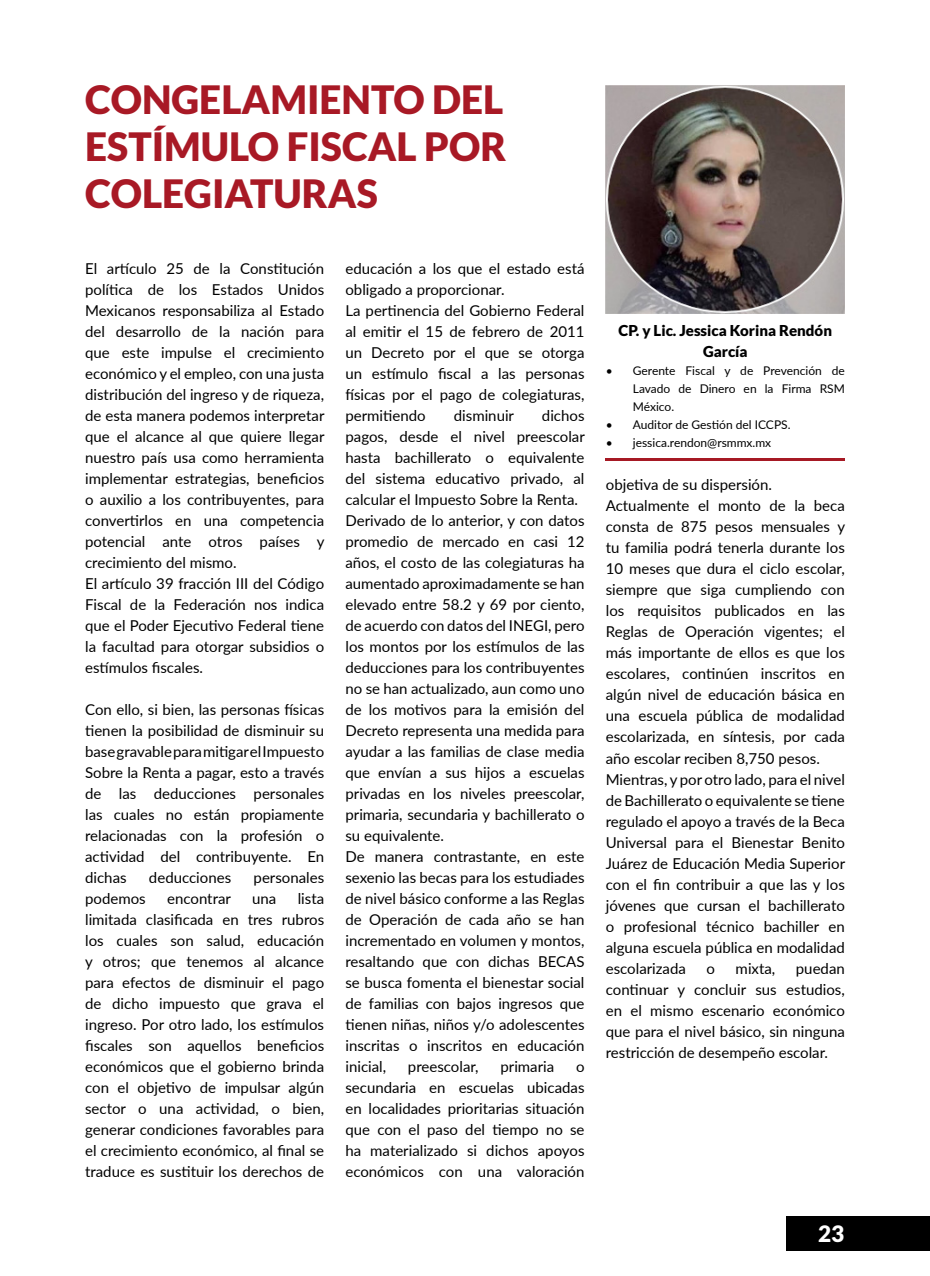
<style>
.page{position:relative;width:930px;height:1276px;background:#fff}
.page>*{position:absolute;margin:0;border:0;box-sizing:border-box;transform-origin:0 0}
.t1{font:900 39px/46.8px "Lato";color:#a81925;text-align:justify}
.t2{font:900 22.5px "Lato";color:#fff}
.t3{font:15px/21px "Lato";color:#000}
.t4{font:900 15px/21px "Lato";color:#000;text-align:center}
.t5{font:12px/18px "Lato";color:#000;text-align:justify}
</style>
<div class="page">
<div style="left:786px;top:1216px;width:143px;height:34px;background:#000"></div>
<img style="left:605px;top:85px;width:239px;height:228px">
<hr style="left:605px;top:458px;width:239px;height:2px;background:#a61924">
<h1 class="t1" style="left:85px;top:76px;width:422px">CONGELAMIENTO DEL ESTÍMULO FISCAL POR COLEGIATURAS</h1>
<p class="t3" style="left:85px;top:257px;width:241px">El artículo 25 de la Constitución política de los Estados Unidos Mexicanos responsabiliza al Estado del desarrollo de la nación para que este impulse el crecimiento económico y el empleo, con una justa distribución del ingreso y de riqueza, de esta manera podemos interpretar que el alcance al que quiere llegar nuestro país usa como herramienta implementar estrategias, beneficios o auxilio a los contribuyentes, para convertirlos en una competencia potencial ante otros países y crecimiento del mismo.<br>El artículo 39 fracción III del Código Fiscal de la Federación nos indica que el Poder Ejecutivo Federal tiene la facultad para otorgar subsidios o estímulos fiscales.</p>
<p class="t3" style="left:85px;top:698px;width:240px;text-align:justify">Con ello, si bien, las personas físicas tienen la posibilidad de disminuir su base gravable para mitigar el Impuesto Sobre la Renta a pagar, esto a través de las deducciones personales las cuales no están propiamente relacionadas con la profesión o actividad del contribuyente. En dichas</p>
<p class="t3" style="left:149px;top:866px;width:84px">deducciones</p>
<p class="t3" style="left:253px;top:866px;width:72px">personales</p>
<p class="t3" style="left:85px;top:887px;width:240px;text-align:justify;text-indent:212px">lista limitada clasificada en tres rubros los cuales son salud, educación y otros; que tenemos al alcance para efectos de disminuir el pago de dicho impuesto que grava el ingreso. Por otro lado, los estímulos fiscales son aquellos beneficios económicos que el gobierno brinda con el objetivo de impulsar algún sector o una actividad, o bien, generar condiciones favorables para el crecimiento económico, al final se traduce es sustituir los derechos de</p>
<p class="t3" style="left:85px;top:887px;width:62px">podemos</p>
<p class="t3" style="left:167px;top:887px;width:65px">encontrar</p>
<p class="t3" style="left:252px;top:887px;width:26px">una</p>
<p class="t3" style="left:345px;top:257px;width:240px">educación a los que el estado está obligado a proporcionar.<br>La pertinencia del Gobierno Federal al emitir el 15 de febrero de 2011 un Decreto por el que se otorga un estímulo fiscal a las personas físicas por el pago de colegiaturas, permitiendo</p>
<p class="t3" style="left:345px;top:404px;width:241px;text-indent:196px">dichos pagos, desde el nivel preescolar hasta bachillerato o equivalente del sistema educativo privado, al calcular el Impuesto Sobre la Renta.<br>Derivado de lo anterior, y con datos promedio de mercado en casi 12 años, el costo de las colegiaturas ha aumentado aproximadamente se han elevado entre 58.2 y 69 por ciento, de acuerdo con datos del INEGI, pero los montos por los estímulos de las deducciones para los contribuyentes no se han actualizado, aun como uno de los motivos para la emisión del<br>Decreto representa una medida para ayudar a las familias de clase media que envían a sus hijos a escuelas privadas en los niveles preescolar, primaria, secundaria y bachillerato o su equivalente.<br>De manera contrastante, en este sexenio las becas para los estudiades de nivel básico conforme a las Reglas de Operación de cada año se han incrementado en volumen y montos, resaltando que con dichas BECAS se busca fomenta el bienestar social de familias con bajos ingresos que tienen niñas, niños y/o adolescentes inscritas o inscritos en educación inicial,</p>
<p class="t3" style="left:453px;top:404px;width:62px">disminuir</p>
<p class="t3" style="left:408px;top:1055px;width:72px">preescolar,</p>
<p class="t3" style="left:500px;top:1055px;width:55px">primaria</p>
<p class="t3" style="left:345px;top:1055px;width:240px;text-align:justify;text-indent:230px">o secundaria en escuelas ubicadas en localidades prioritarias situación que con el paso del tiempo no se ha materializado si dichos apoyos económicos con una valoración</p>
<p class="t4" style="left:618px;top:320px;width:215px">CP. y Lic. Jessica Korina Rendón<br>García</p>
<p class="t5" style="left:632px;top:361px;width:213px;text-indent:-27px">• Gerente Fiscal y de Prevención de Lavado de Dinero en la Firma RSM México.</p>
<p class="t5" style="left:605px;top:415px;width:186px">• Auditor de Gestión del ICCPS.</p>
<p class="t5" style="left:605px;top:433px;width:167px">• jessica.rendon@rsmmx.mx</p>
<p class="t3" style="left:605px;top:474px;width:241px">objetiva de su dispersión.<br>Actualmente el monto de la beca consta de 875 pesos mensuales y tu familia podrá tenerla durante los 10 meses que dura el ciclo escolar, siempre que siga cumpliendo con los requisitos publicados en las Reglas de Operación vigentes; el más importante de ellos es que los escolares, continúen inscritos en algún nivel de educación básica en una escuela pública de modalidad escolarizada, en síntesis, por cada año escolar reciben 8,750 pesos.<br>Mientras, y por otro lado, para el nivel de Bachillerato o equivalente se tiene regulado el apoyo a través de la Beca Universal para el Bienestar Benito Juárez de Educación Media Superior con el fin contribuir a que las y los jóvenes que cursan el bachillerato o profesional técnico bachiller en alguna escuela pública en modalidad escolarizada</p>
<p class="t3" style="left:605px;top:957px;width:240px;text-align:justify;text-indent:190px">puedan continuar y concluir sus estudios, en el mismo escenario económico que para el nivel básico, sin ninguna restricción de desempeño escolar.</p>
<p class="t3" style="left:706px;top:957px;width:10px">o</p>
<p class="t3" style="left:735px;top:957px;width:41px">mixta,</p>
<h2 class="t2" style="left:817px;top:1220px;width:28px">23</h2>
</div>
